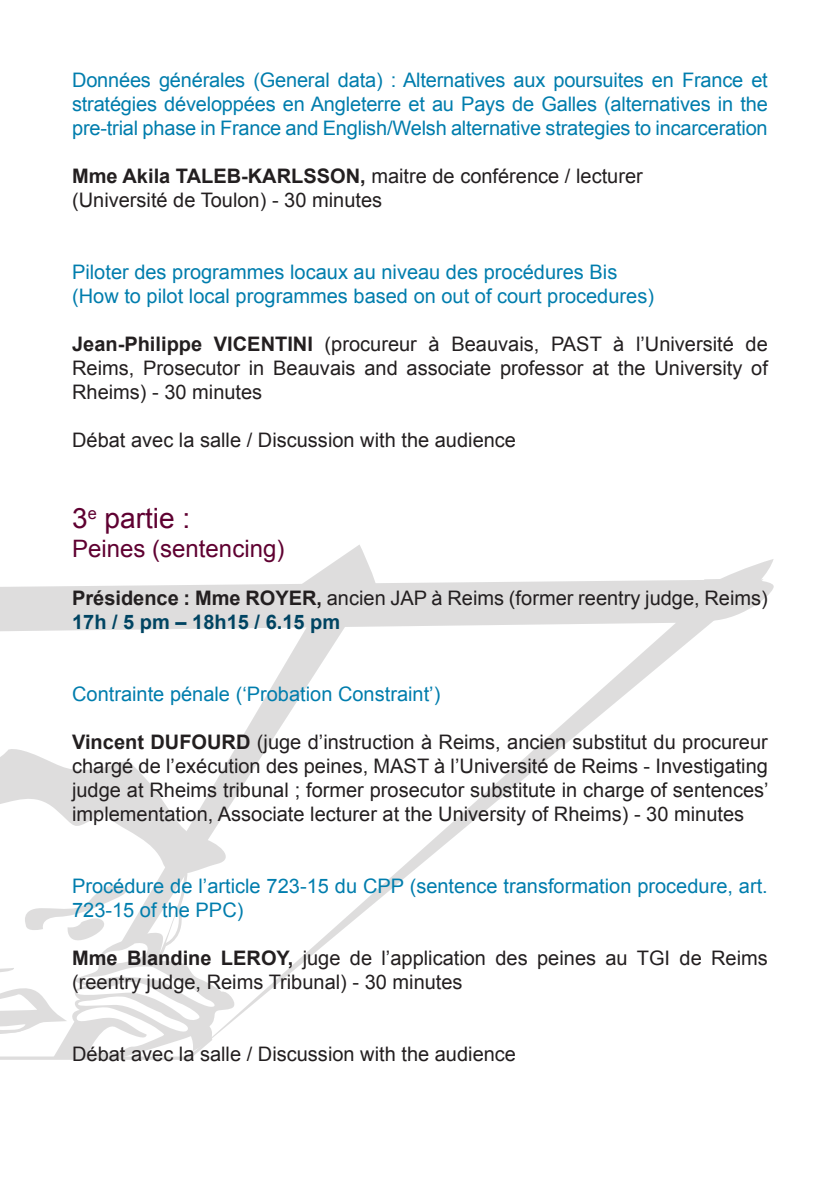
<style>
.page{position:relative;width:840px;height:1191px;background:#fff}
.page>*{position:absolute;margin:0;border:0;box-sizing:border-box;transform-origin:0 0}
.t1{font:28px "Arial";color:#5f0031}
.t2{font:24px "Arial";color:#5f0031}
.t3{font:20px/24px "Arial";color:#231f20}
.t4{font:20px/24px "Arial";color:#007dad}
.t5{font:700 20px "Arial";color:#231f20}
.s1{font-weight:700}
.s2{font-weight:700;color:#004462}
</style>
<div class="page">
<svg style="left:0;top:580px;width:706px;height:342px"></svg>
<svg style="left:0;top:580px;width:8px;height:25px"></svg>
<svg style="left:289px;top:545px;width:93px;height:61px"></svg>
<hr style="left:0;top:1056px;width:189px;height:3px;background:#231f20">
<svg style="left:53px;top:616px;width:298px;height:442px"></svg>
<svg style="left:0;top:746px;width:236px;height:127px"></svg>
<svg style="left:0;top:873px;width:240px;height:184px"></svg>
<svg style="left:664px;top:559px;width:109px;height:68px"></svg>
<p class="t4" style="left:72px;top:68px;width:697px;text-align:justify">Données générales (General data) : Alternatives aux poursuites en France et stratégies développées en Angleterre et au Pays de Galles (alternatives in the pre-trial phase in France and English/Welsh alternative strategies to incarceration</p>
<p class="t5" style="left:72px;top:162px;width:219px">Mme Akila TALEB-KARLSSON</p>
<p class="t3" style="left:72px;top:164px;width:572px;text-indent:288px"><span class="s1">,</span> maitre de conférence / lecturer (Université de Toulon) - 30 minutes</p>
<p class="t4" style="left:72px;top:260px;width:583px">Piloter des programmes locaux au niveau des procédures Bis (How to pilot local programmes based on out of court procedures)</p>
<p class="t5" style="left:72px;top:330px;width:200px">Jean-Philippe VICENTINI</p>
<p class="t3" style="left:72px;top:332px;width:697px;text-align:justify;text-indent:252px">(procureur à Beauvais, PAST à l’Université de Reims, Prosecutor in Beauvais and associate professor at the University of Rheims) - 30 minutes</p>
<p class="t3" style="left:72px;top:428px;width:445px">Débat avec la salle / Discussion with the audience</p>
<h1 class="t1" style="left:72px;top:500px;width:120px">3<sup>e</sup> partie :</h1>
<p class="t2" style="left:72px;top:533px;width:214px">Peines (sentencing)</p>
<p class="t5" style="left:72px;top:585px;width:189px">Présidence : Mme ROY</p>
<p class="t3" style="left:72px;top:586px;width:697px;text-indent:216px"><span class="s1">ER,</span> ancien JAP à Reims (former reentry judge, Reims)<br><span class="s2">17h / 5 pm – 18h15 / 6.15 pm</span></p>
<p class="t4" style="left:72px;top:682px;width:369px">Contrainte pénale (‘Probation Constraint’)</p>
<p class="t3" style="left:72px;top:730px;width:697px;text-align:justify"><span class="s1">Vincent DUFOURD</span> (juge d’instruction à Reims, ancien substitut du procureur chargé de l’exécution des peines, MAST à l’Université de Reims - Investigating judge at Rheims tribunal ; former prosecutor substitute in charge of sentences’ implementation, Associate lecturer at the University of Rheims) - 30 minutes</p>
<p class="t4" style="left:72px;top:874px;width:697px">Procédure de l’article 723-15 du CPP (sentence transformation procedure, art.<br>723-15 of the PPC)</p>
<p class="t5" style="left:72px;top:945px;width:190px">Mme Blandine LEROY</p>
<p class="t3" style="left:72px;top:946px;width:697px;text-indent:215px"><span class="s1">,</span> juge de l’application des peines au TGI de Reims (reentry judge, Reims Tribunal) - 30 minutes</p>
<p class="t3" style="left:72px;top:1042px;width:445px">Débat avec la salle / Discussion with the audience</p>
</div>
